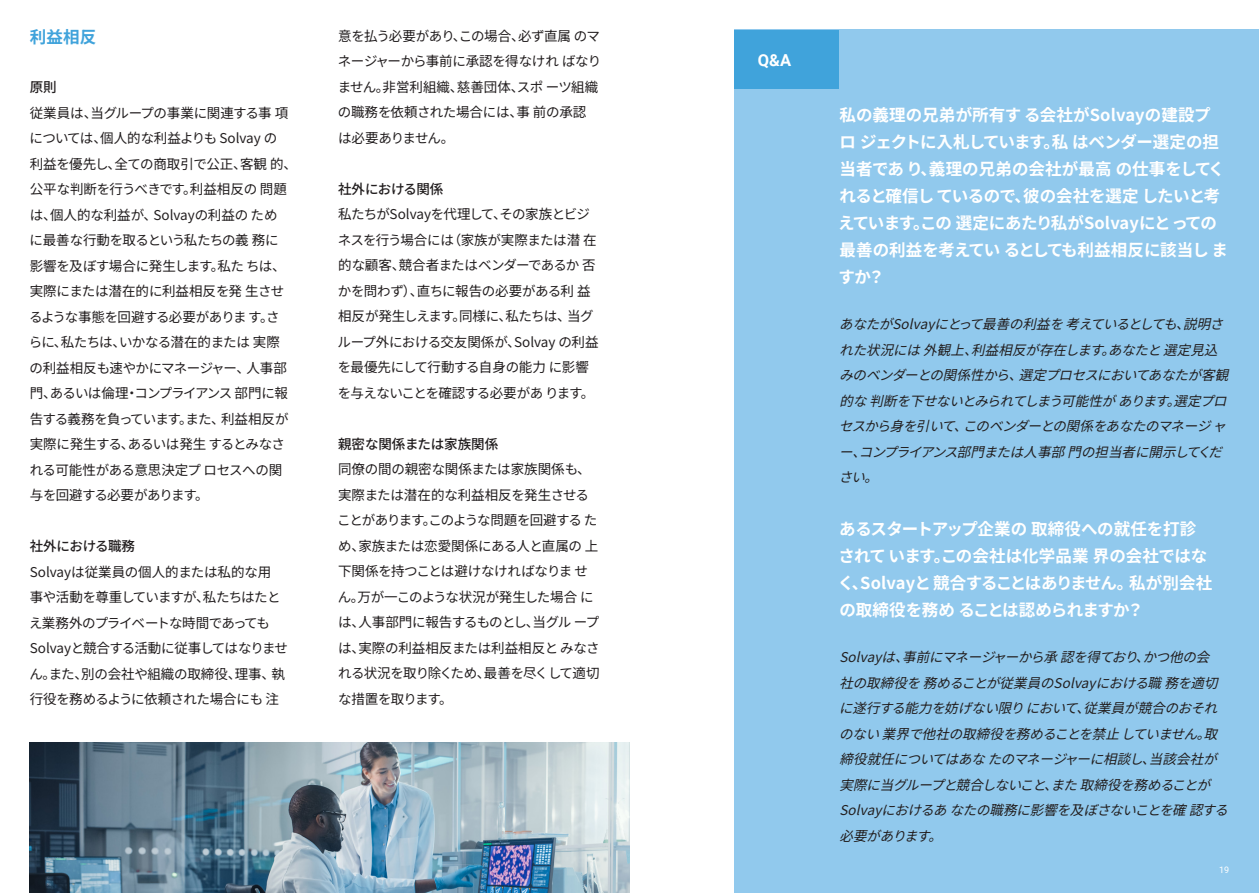
<style>
.page{position:relative;width:1259px;height:893px;background:#fff}
.page>*{position:absolute;margin:0;border:0;box-sizing:border-box;transform-origin:0 0}
.White_Q{font:700 16.5px/27px "Noto Sans JP";letter-spacing:-.01em;color:#fff}
.Paragraph_title{font:700 16.5px "Noto Sans JP";color:#40a3db}
.Paragraph_title-2{font:700 16.5px "Roboto";color:#fff}
.Text{font:13.5px/25.5px "Noto Sans JP";letter-spacing:-.025em;color:#231f20}
.Answer{font:italic 13.5px/25.5px "Noto Sans JP";color:#231f20}
.Text-2{font:500 13.5px "Noto Sans JP";letter-spacing:-.01em;color:#231f20}
.t1{font:9px "Roboto";color:#fff}
</style>
<div class="page">
<img style="left:30px;top:743px;width:599px;height:150px">
<div style="left:734px;top:30px;width:525px;height:863px;background:#91c9ed"></div>
<div style="left:734px;top:30px;width:105px;height:59px;background:#40a3db"></div>
<p class="Paragraph_title" style="left:30px;top:28px;width:68px">利益相反</p>
<p class="Text" style="left:338px;top:23px;width:265px">意を払う必要があり、この場合、必ず直属 のマネージャーから事前に承認を得なけれ ばなりません。非営利組織、慈善団体、スポ ーツ組織の職務を依頼された場合には、事 前の承認は必要ありません。</p>
<p class="Text-2" style="left:338px;top:181px;width:107px">社外における関係</p>
<p class="Text" style="left:337px;top:202px;width:263px">私たちがSolvayを代理して、その家族とビジネスを行う場合には（家族が実際または潜 在的な顧客、競合者またはベンダーであるか 否かを問わず）、直ちに報告の必要がある利 益相反が発生しえます。同様に、私たちは、当グループ外における交友関係が、Solvay の利益を最優先にして行動する自身の能力 に影響を与えないことを確認する必要があ ります。</p>
<p class="Text-2" style="left:338px;top:436px;width:162px">親密な関係または家族関係</p>
<p class="Text" style="left:337px;top:457px;width:264px">同僚の間の親密な関係または家族関係も、実際または潜在的な利益相反を発生させることがあります。このような問題を回避する ため、家族または恋愛関係にある人と直属の 上下関係を持つことは避けなければなりま せん。万が一このような状況が発生した場合 には、人事部門に報告するものとし、当グル ープは、実際の利益相反または利益相反と みなされる状況を取り除くため、最善を尽く して適切な措置を取ります。</p>
<p class="Text-2" style="left:30px;top:79px;width:28px">原則</p>
<p class="Text" style="left:29px;top:100px;width:270px">従業員は、当グループの事業に関連する事 項については、個人的な利益よりも Solvay の<br>利益を優先し、全ての商取引で公正、客観 的、公平な判断を行うべきです。利益相反の 問題は、個人的な利益が、Solvayの利益の ため<br>に最善な行動を取るという私たちの義 務に<br>影響を及ぼす場合に発生します。私た ちは、実際にまたは潜在的に利益相反を発 生させるような事態を回避する必要がありま す。さ<br>らに、私たちは、いかなる潜在的または 実際<br>の利益相反も速やかにマネージャー、人事部門、あるいは倫理・コンプライアンス 部門に報告する義務を負っています。また、利益相反が実際に発生する、あるいは発生 するとみなされる可能性がある意思決定プ ロセスへの関与を回避する必要があります。</p>
<p class="Text-2" style="left:30px;top:538px;width:107px">社外における職務</p>
<p class="Text" style="left:29px;top:559px;width:260px">Solvayは従業員の個人的または私的な用<br>事や活動を尊重していますが、私たちはたとえ業務外のプライベートな時間であっても<br>Solvayと競合する活動に従事してはなりません。また、別の会社や組織の取締役、理事、執行役を務めるように依頼された場合にも 注</p>
<p class="Paragraph_title-2" style="left:757px;top:48px;width:35px">Q&amp;A</p>
<p class="White_Q" style="left:838px;top:102px;width:391px">私の義理の兄弟が所有す る会社がSolvayの建設プロ ジェクトに入札しています。私 はベンダー選定の担当者であ り、義理の兄弟の会社が最高 の仕事をしてくれると確信し ているので、彼の会社を選定 したいと考えています。この 選定にあたり私がSolvayにと っての最善の利益を考えてい るとしても利益相反に該当し ますか？</p>
<p class="Answer" style="left:839px;top:312px;width:399px">あなたがSolvayにとって最善の利益を考えているとしても、説明された状況には外観上、利益相反が存在します。あなたと選定見込みのベンダーとの関係性から、選定プロセスにおいてあなたが客観的な判断を下せないとみられてしまう可能性があります。選定プロセスから身を引いて、このベンダーとの関係をあなたのマネージャー、コンプライアンス部門または人事部門の担当者に開示してください。</p>
<p class="White_Q" style="left:838px;top:516px;width:376px">あるスタートアップ企業の 取締役への就任を打診されて います。この会社は化学品業 界の会社ではなく、Solvayと 競合することはありません。私が別会社の取締役を務め ることは認められますか？</p>
<p class="Answer" style="left:839px;top:645px;width:398px">Solvayは、事前にマネージャーから承認を得ており、かつ他の会社の取締役を務めることが従業員のSolvayにおける職務を適切に遂行する能力を妨げない限りにおいて、従業員が競合のおそれのない業界で他社の取締役を務めることを禁止していません。取締役就任についてはあなたのマネージャーに相談し、当該会社が実際に当グループと競合しないこと、また取締役を務めることが<br>Solvayにおけるあなたの職務に影響を及ぼさないことを確認する必要があります。</p>
<p class="t1" style="left:1219px;top:863px;width:12px">19</p>
</div>
